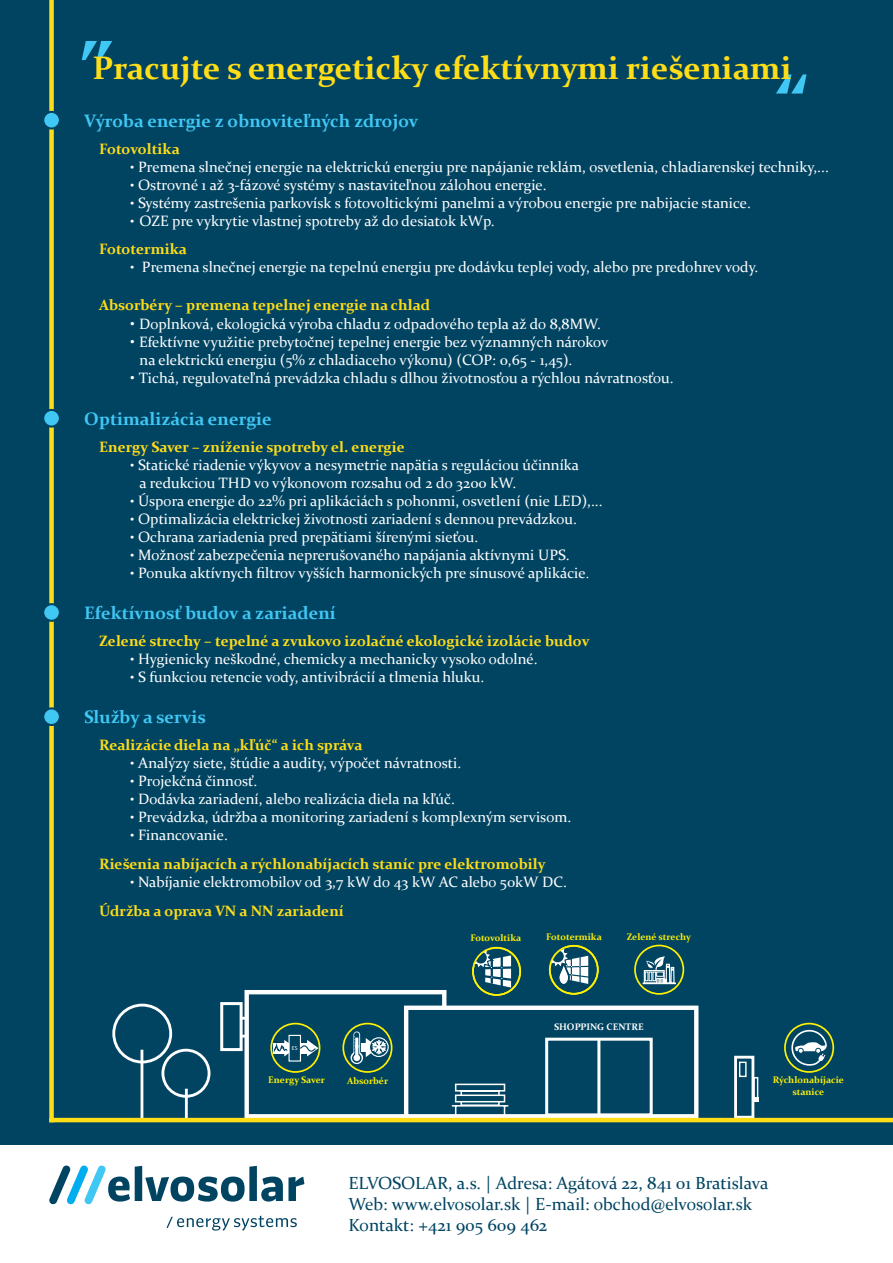
<style>
.page{position:relative;width:893px;height:1263px;background:#fff}
.page>*{position:absolute;margin:0;border:0;box-sizing:border-box;transform-origin:0 0}
.t1{font:700 103.5px "Constantia";color:#40c7f4}
.t2{font:700 32.55px "Constantia";color:#ffdd17}
.t3{font:700 18px "Constantia";color:#40c7f4}
.t4{font:17.55px/21px "Constantia";color:#004462}
.t5{font:15px/18px "Constantia";color:#fff}
.t6{font:700 15px "Constantia";color:#ffdd17}
.t7{font:700 9.45px/11.4px "Constantia";color:#fff101;text-align:center}
.t8{font:700 9.45px "Constantia";color:#fff}
.t9{font:5.7px "Myriad Pro";color:#fff}
.s1{font-size:13.5px}
</style>
<div class="page">
<div style="left:0;top:0;width:893px;height:1145px;background:#004462"></div>
<div style="left:244px;top:990px;width:202px;height:128px;border:4px solid #fff"></div>
<div style="left:404px;top:1005px;width:294px;height:113px;background:#004462;border:4px solid #fff"></div>
<div style="left:734px;top:1056px;width:20px;height:62px;border:3px solid #fff"></div>
<div style="left:753px;top:1077px;width:5px;height:23px;border:1px solid #fff"></div>
<div style="left:739px;top:1061px;width:8px;height:16px;border:1px solid #fff"></div>
<svg style="left:754px;top:1097px;width:4px;height:4px"></svg>
<div style="left:545px;top:1038px;width:108px;height:78px;background:#004462;border:3px solid #fff"></div>
<hr style="left:597px;top:1040px;width:3px;height:76px;background:#fff">
<svg style="left:343px;top:1023px;width:49px;height:49px"></svg>
<div style="left:342px;top:1023px;width:50px;height:50px;border:2px solid #fff101;border-radius:50%"></div>
<div style="left:369px;top:1037px;width:20px;height:20px;border:1px solid #fff;border-radius:50%"></div>
<svg style="left:352px;top:1032px;width:35px;height:31px"></svg>
<hr style="left:452px;top:1105px;width:56px;height:1px;background:#fff">
<svg style="left:454px;top:1083px;width:52px;height:35px"></svg>
<div style="left:49px;top:0;width:5px;height:1122px;background:#ffdd17"></div>
<svg style="left:43px;top:112px;width:17px;height:17px"></svg>
<div style="left:42px;top:111px;width:19px;height:19px;border:2px solid #004462;border-radius:50%"></div>
<svg style="left:43px;top:410px;width:17px;height:17px"></svg>
<div style="left:42px;top:409px;width:19px;height:19px;border:2px solid #004462;border-radius:50%"></div>
<div style="left:43px;top:604px;width:17px;height:17px;background:#40c7f4;border-radius:50%"></div>
<div style="left:42px;top:603px;width:19px;height:19px;border:2px solid #004462;border-radius:50%"></div>
<svg style="left:43px;top:708px;width:17px;height:17px"></svg>
<div style="left:42px;top:707px;width:19px;height:19px;border:2px solid #004462;border-radius:50%"></div>
<svg style="left:49px;top:1165px;width:255px;height:40px"></svg>
<svg style="left:167px;top:1215px;width:130px;height:16px"></svg>
<svg style="left:473px;top:948px;width:47px;height:47px"></svg>
<svg style="left:472px;top:946px;width:43px;height:43px"></svg>
<svg style="left:475px;top:952px;width:12px;height:11px"></svg>
<div style="left:472px;top:947px;width:49px;height:49px;border:2px solid #fff101;border-radius:50%"></div>
<svg style="left:550px;top:946px;width:48px;height:48px"></svg>
<svg style="left:548px;top:946px;width:43px;height:40px"></svg>
<svg style="left:552px;top:951px;width:12px;height:11px"></svg>
<div style="left:549px;top:945px;width:50px;height:50px;border:2px solid #fff101;border-radius:50%"></div>
<svg style="left:635px;top:945px;width:48px;height:49px"></svg>
<div style="left:634px;top:945px;width:50px;height:50px;border:2px solid #fff101;border-radius:50%"></div>
<svg style="left:643px;top:956px;width:32px;height:28px"></svg>
<svg style="left:271px;top:1023px;width:49px;height:49px"></svg>
<div style="left:270px;top:1023px;width:50px;height:50px;border:2px solid #fff101;border-radius:50%"></div>
<div style="left:288px;top:1035px;width:13px;height:26px;background:#004462;border:1px solid #fff"></div>
<svg style="left:273px;top:1040px;width:45px;height:16px"></svg>
<div style="left:112px;top:1004px;width:60px;height:59px;border:3px solid #fff;border-radius:50%"></div>
<div style="left:161px;top:1049px;width:49px;height:49px;border:3px solid #fff;border-radius:50%"></div>
<hr style="left:141px;top:1050px;width:2px;height:68px;background:#fff">
<hr style="left:185px;top:1089px;width:3px;height:29px;background:#fff">
<hr style="left:49px;top:1118px;width:844px;height:4px;background:#ffdd17">
<svg style="left:785px;top:1023px;width:48px;height:49px"></svg>
<div style="left:784px;top:1023px;width:50px;height:50px;border:2px solid #fff101;border-radius:50%"></div>
<svg style="left:791px;top:1029px;width:37px;height:37px"></svg>
<svg style="left:243px;top:1017px;width:5px;height:3px"></svg>
<div style="left:220px;top:1002px;width:23px;height:49px;background:#004462;border:3px solid #fff"></div>
<p class="t1" style="left:113px;top:6px;width:44px">̋</p>
<p class="t2" style="left:92px;top:45px;width:700px">Pracujte s energeticky efektívnymi riešeniami</p>
<p class="t1" style="left:775px;top:128px;width:44px;rotate:-180deg">̋</p>
<p class="t3" style="left:84px;top:108px;width:336px">Výroba energie z obnoviteľných zdrojov</p>
<p class="t6" style="left:99px;top:138px;width:82px">Fotovoltika</p>
<p class="t5" style="left:131px;top:157px;width:700px"><span class="s1">•</span> Premena slnečnej energie na elektrickú energiu pre napájanie reklám, osvetlenia, chladiarenskej techniky,...</p>
<p class="t5" style="left:131px;top:175px;width:417px"><span class="s1">•</span> Ostrovné 1 až 3-fázové systémy s nastaviteľnou zálohou energie.</p>
<p class="t5" style="left:131px;top:193px;width:622px"><span class="s1">•</span> Systémy zastrešenia parkovísk s fotovoltickými panelmi a výrobou energie pre nabijacie stanice.</p>
<p class="t5" style="left:131px;top:211px;width:366px"><span class="s1">•</span> OZE pre vykrytie vlastnej spotreby až do desiatok kWp.</p>
<p class="t6" style="left:99px;top:239px;width:89px">Fototermika</p>
<p class="t5" style="left:131px;top:258px;width:629px"><span class="s1">•</span> Premena slnečnej energie na tepelnú energiu pre dodávku teplej vody, alebo pre predohrev vody.</p>
<p class="t6" style="left:99px;top:294px;width:332px">Absorbéry – premena tepelnej energie na chlad</p>
<p class="t5" style="left:131px;top:315px;width:472px">• Doplnková, ekologická výroba chladu z odpadového tepla až do 8,8MW.</p>
<p class="t5" style="left:140px;top:333px;width:470px;text-indent:-9px">• Efektívne využitie prebytočnej tepelnej energie bez významných nárokov na elektrickú energiu (5% z chladiaceho výkonu) (COP: 0,65 - 1,45).</p>
<p class="t5" style="left:131px;top:369px;width:544px">• Tichá, regulovateľná prevádzka chladu s dlhou životnosťou a rýchlou návratnosťou.</p>
<p class="t3" style="left:84px;top:406px;width:189px">Optimalizácia energie</p>
<p class="t6" style="left:99px;top:436px;width:307px">Energy Saver – zníženie spotreby el. energie</p>
<p class="t5" style="left:140px;top:455px;width:441px;text-indent:-9px"><span class="s1">•</span> Statické riadenie výkyvov a nesymetrie napätia s reguláciou účinníka a redukciou THD vo výkonovom rozsahu od 2 do 3200 kW.</p>
<p class="t5" style="left:131px;top:491px;width:474px"><span class="s1">•</span> Úspora energie do 22% pri aplikáciách s pohonmi, osvetlení (nie LED),...</p>
<p class="t5" style="left:131px;top:509px;width:448px"><span class="s1">•</span> Optimalizácia elektrickej životnosti zariadení s dennou prevádzkou.</p>
<p class="t5" style="left:131px;top:527px;width:349px"><span class="s1">•</span> Ochrana zariadenia pred prepätiami šírenými sieťou.</p>
<p class="t5" style="left:131px;top:545px;width:441px"><span class="s1">•</span> Možnosť zabezpečenia neprerušovaného napájania aktívnymi UPS.</p>
<p class="t5" style="left:131px;top:563px;width:460px"><span class="s1">•</span> Ponuka aktívnych filtrov vyšších harmonických pre sínusové aplikácie<span class="s1">.</span></p>
<p class="t3" style="left:84px;top:601px;width:253px">Efektívnosť budov a zariadení</p>
<p class="t6" style="left:99px;top:630px;width:492px">Zelené strechy – tepelné a zvukovo izolačné ekologické izolácie budov</p>
<p class="t5" style="left:131px;top:649px;width:408px"><span class="s1">•</span> Hygienicky neškodné, chemicky a mechanicky vysoko odolné.</p>
<p class="t5" style="left:131px;top:667px;width:355px"><span class="s1">•</span> S funkciou retencie vody, antivibrácií a tlmenia hluku.</p>
<p class="t3" style="left:84px;top:705px;width:123px">Služby a servis</p>
<p class="t6" style="left:99px;top:735px;width:265px">Realizácie diela na „kľúč“ a ich správa</p>
<p class="t5" style="left:131px;top:753px;width:332px"><span class="s1">•</span> Analýzy siete, štúdie a audity, výpočet návratnosti.</p>
<p class="t5" style="left:131px;top:771px;width:128px"><span class="s1">•</span> Projekčná činnosť.</p>
<p class="t5" style="left:131px;top:789px;width:326px"><span class="s1">•</span> Dodávka zariadení, alebo realizácia diela na kľúč.</p>
<p class="t5" style="left:131px;top:807px;width:442px"><span class="s1">•</span> Prevádzka, údržba a monitoring zariadení s komplexným servisom.</p>
<p class="t5" style="left:131px;top:825px;width:99px"><span class="s1">•</span> Financovanie.</p>
<p class="t6" style="left:99px;top:853px;width:448px">Riešenia nabíjacích a rýchlonabíjacích staníc pre elektromobily</p>
<p class="t5" style="left:131px;top:872px;width:438px"><span class="s1">•</span> Nabíjanie elektromobilov od 3,7 kW do 43 kW AC alebo 50kW DC.</p>
<p class="t6" style="left:99px;top:900px;width:246px">Údržba a oprava VN a NN zariadení</p>
<p class="t7" style="left:470px;top:931px;width:52px">Fotovoltika</p>
<p class="t7" style="left:546px;top:930px;width:57px">Fototermika</p>
<p class="t7" style="left:627px;top:930px;width:66px">Zelené strechy</p>
<p class="t9" style="left:292px;top:1044px;width:7px">ES</p>
<p class="t7" style="left:268px;top:1074px;width:58px">Energy Saver</p>
<p class="t7" style="left:347px;top:1075px;width:43px">Absorbér</p>
<p class="t8" style="left:554px;top:1020px;width:91px">SHOPPING CENTRE</p>
<p class="t7" style="left:773px;top:1074px;width:73px">Rýchlonabíjacie stanice</p>
<p class="t4" style="left:348px;top:1171px;width:422px">ELVOSOLAR, a.s. | Adresa: Agátová 22, 841 01 Bratislava<br>Web: www.elvosolar.sk | E-mail: obchod@elvosolar.sk</p>
<p class="t4" style="left:348px;top:1213px;width:201px">Kontakt: +421 905 609 462</p>
</div>
